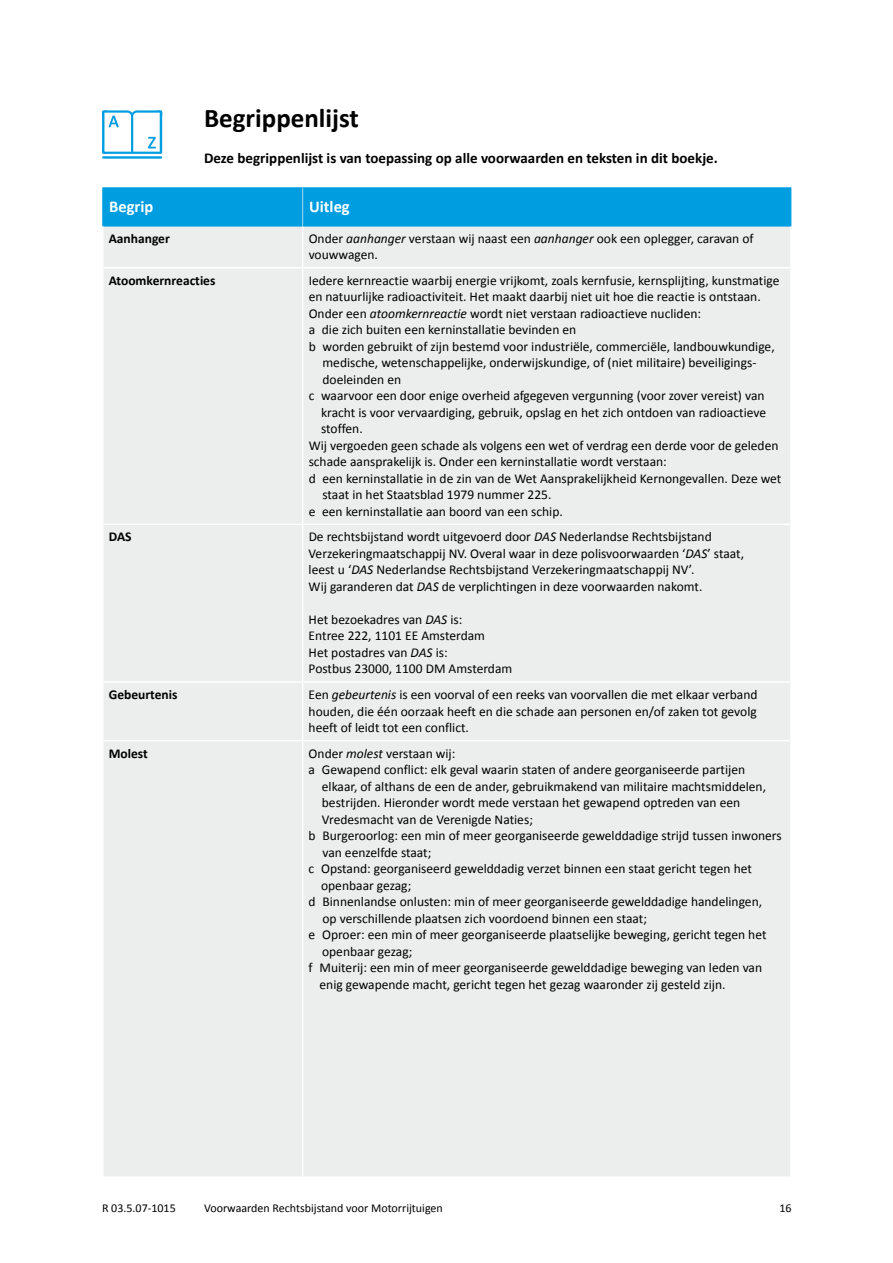
<style>
.page{position:relative;width:893px;height:1263px;background:#fff}
.page>*{position:absolute;margin:0;border:0;box-sizing:border-box;transform-origin:0 0}
.t1{font:700 27px "Calibri";color:#000}
.t2{font:700 16.5px "Calibri";color:#fff}
.t3{font:700 15px "Calibri";color:#000}
.t4{font:13.5px/16.5px "Calibri";color:#000}
.t5{font:700 13.5px "Calibri";color:#000}
.t6{font:12px "Calibri";color:#000}
.s1{font-style:italic}
</style>
<div class="page">
<div style="left:103px;top:188px;width:687px;height:38px;background:#009ee0"></div>
<div style="left:104px;top:227px;width:686px;height:949px;background:#eceded"></div>
<hr style="left:102px;top:187px;width:201px;height:1px;background:#009ee0">
<hr style="left:102px;top:188px;width:1px;height:38px;background:#009ee0">
<hr style="left:303px;top:187px;width:488px;height:1px;background:#009ee0">
<hr style="left:790px;top:188px;width:1px;height:38px;background:#009ee0">
<hr style="left:102px;top:226px;width:201px;height:1px;background:#009ee0">
<hr style="left:303px;top:226px;width:488px;height:1px;background:#009ee0">
<hr style="left:302px;top:188px;width:1px;height:38px;background:#a2daf4">
<hr style="left:104px;top:524px;width:199px;height:1px;background:#fff">
<hr style="left:303px;top:524px;width:487px;height:1px;background:#fff">
<hr style="left:104px;top:681px;width:199px;height:2px;background:#fff">
<hr style="left:303px;top:681px;width:487px;height:2px;background:#fff">
<hr style="left:104px;top:740px;width:199px;height:1px;background:#fff">
<hr style="left:303px;top:740px;width:487px;height:1px;background:#fff">
<hr style="left:303px;top:267px;width:487px;height:2px;background:#fff">
<hr style="left:102px;top:226px;width:2px;height:42px;background:#fff">
<hr style="left:302px;top:226px;width:1px;height:41px;background:#fff">
<hr style="left:302px;top:269px;width:1px;height:255px;background:#fff">
<hr style="left:302px;top:525px;width:1px;height:156px;background:#fff">
<hr style="left:302px;top:683px;width:1px;height:57px;background:#fff">
<hr style="left:302px;top:741px;width:1px;height:435px;background:#fff">
<hr style="left:790px;top:226px;width:2px;height:42px;background:#fff">
<hr style="left:104px;top:267px;width:199px;height:2px;background:#fff">
<hr style="left:102px;top:156px;width:60px;height:3px;background:#009ee0">
<svg style="left:102px;top:110px;width:60px;height:44px"></svg>
<h1 class="t1" style="left:204px;top:101px;width:156px">Begrippenlijst</h1>
<p class="t3" style="left:204px;top:149px;width:515px">Deze begrippenlijst is van toepassing op alle voorwaarden en teksten in dit boekje.</p>
<p class="t2" style="left:109px;top:196px;width:46px">Begrip</p>
<p class="t2" style="left:309px;top:196px;width:42px">Uitleg</p>
<p class="t5" style="left:109px;top:230px;width:63px">Aanhanger</p>
<p class="t4" style="left:309px;top:230px;width:446px">Onder <span class="s1">aanhanger</span> verstaan wij naast een <span class="s1">aanhanger</span> ook een oplegger, caravan of vouwwagen.</p>
<p class="t5" style="left:109px;top:272px;width:108px">Atoomkernreacties</p>
<p class="t4" style="left:309px;top:272px;width:472px">Iedere kernreactie waarbij energie vrijkomt, zoals kernfusie, kernsplijting, kunstmatige</p>
<p class="t4" style="left:309px;top:289px;width:454px">en natuurlijke radioactiviteit. Het maakt daarbij niet uit hoe die reactie is ontstaan.</p>
<p class="t4" style="left:309px;top:305px;width:394px">Onder een <span class="s1">atoomkernreactie</span> wordt niet verstaan radioactieve nucliden:</p>
<p class="t4" style="left:309px;top:322px;width:269px">a die zich buiten een kerninstallatie bevinden en</p>
<p class="t4" style="left:309px;top:338px;width:468px">b worden gebruikt of zijn bestemd voor industriële, commerciële, landbouwkundige,</p>
<p class="t4" style="left:322px;top:355px;width:435px">medische, wetenschappelijke, onderwijskundige, of (niet militaire) beveiligings-</p>
<p class="t4" style="left:322px;top:371px;width:80px">doeleinden en</p>
<p class="t4" style="left:309px;top:388px;width:457px">c waarvoor een door enige overheid afgegeven vergunning (voor zover vereist) van</p>
<p class="t4" style="left:321px;top:404px;width:446px">kracht is voor vervaardiging, gebruik, opslag en het zich ontdoen van radioactieve</p>
<p class="t4" style="left:321px;top:421px;width:43px">stoffen.</p>
<p class="t4" style="left:309px;top:437px;width:471px">Wij vergoeden geen schade als volgens een wet of verdrag een derde voor de geleden</p>
<p class="t4" style="left:309px;top:454px;width:360px">schade aansprakelijk is. Onder een kerninstallatie wordt verstaan:</p>
<p class="t4" style="left:309px;top:470px;width:474px">d een kerninstallatie in de zin van de Wet Aansprakelijkheid Kernongevallen. Deze wet</p>
<p class="t4" style="left:322px;top:487px;width:230px">staat in het Staatsblad 1979 nummer 225.</p>
<p class="t4" style="left:309px;top:503px;width:256px">e een kerninstallatie aan boord van een schip.</p>
<p class="t5" style="left:109px;top:528px;width:24px">DAS</p>
<p class="t4" style="left:309px;top:529px;width:437px">De rechtsbijstand wordt uitgevoerd door <span class="s1">DAS</span> Nederlandse Rechtsbijstand Verzekeringmaatschappij NV. Overal waar in deze polisvoorwaarden ‘<span class="s1">DAS</span>’ staat, leest u ‘<span class="s1">DAS</span> Nederlandse Rechtsbijstand Verzekeringmaatschappij NV’.<br>Wij garanderen dat <span class="s1">DAS</span> de verplichtingen in deze voorwaarden nakomt.</p>
<p class="t4" style="left:309px;top:611px;width:205px">Het bezoekadres van <span class="s1">DAS</span> is:<br>Entree 222, 1101 EE Amsterdam<br>Het postadres van <span class="s1">DAS</span> is:<br>Postbus 23000, 1100 DM Amsterdam</p>
<p class="t5" style="left:109px;top:686px;width:70px">Gebeurtenis</p>
<p class="t4" style="left:309px;top:686px;width:450px;text-align:justify">Een <span class="s1">gebeurtenis</span> is een voorval of een reeks van voorvallen die met elkaar verband houden, die één oorzaak heeft en die schade aan personen en/of zaken tot gevolg heeft of leidt tot een conflict.</p>
<p class="t5" style="left:109px;top:744px;width:41px">Molest</p>
<p class="t4" style="left:309px;top:745px;width:148px">Onder <span class="s1">molest</span> verstaan wij:</p>
<p class="t4" style="left:309px;top:761px;width:438px">a Gewapend conflict: elk geval waarin staten of andere georganiseerde partijen</p>
<p class="t4" style="left:322px;top:778px;width:446px">elkaar, of althans de een de ander, gebruikmakend van militaire machtsmiddelen,</p>
<p class="t4" style="left:322px;top:794px;width:420px">bestrijden. Hieronder wordt mede verstaan het gewapend optreden van een</p>
<p class="t4" style="left:322px;top:811px;width:213px">Vredesmacht van de Verenigde Naties;</p>
<p class="t4" style="left:309px;top:827px;width:475px">b Burgeroorlog: een min of meer georganiseerde gewelddadige strijd tussen inwoners</p>
<p class="t4" style="left:322px;top:844px;width:110px">van eenzelfde staat;</p>
<p class="t4" style="left:309px;top:860px;width:445px">c Opstand: georganiseerd gewelddadig verzet binnen een staat gericht tegen het</p>
<p class="t4" style="left:321px;top:877px;width:92px">openbaar gezag;</p>
<p class="t4" style="left:309px;top:893px;width:455px">d Binnenlandse onlusten: min of meer georganiseerde gewelddadige handelingen,</p>
<p class="t4" style="left:322px;top:910px;width:326px">op verschillende plaatsen zich voordoend binnen een staat;</p>
<p class="t4" style="left:309px;top:926px;width:459px">e Oproer: een min of meer georganiseerde plaatselijke beweging, gericht tegen het</p>
<p class="t4" style="left:322px;top:943px;width:92px">openbaar gezag;</p>
<p class="t4" style="left:309px;top:959px;width:455px">f Muiterij: een min of meer georganiseerde gewelddadige beweging van leden van</p>
<p class="t4" style="left:319px;top:976px;width:408px">enig gewapende macht, gericht tegen het gezag waaronder zij gesteld zijn.</p>
<p class="t6" style="left:102px;top:1200px;width:75px">R 03.5.07-1015</p>
<p class="t6" style="left:204px;top:1200px;width:240px">Voorwaarden Rechtsbijstand voor Motorrijtuigen</p>
<p class="t6" style="left:779px;top:1200px;width:14px">16</p>
</div>
